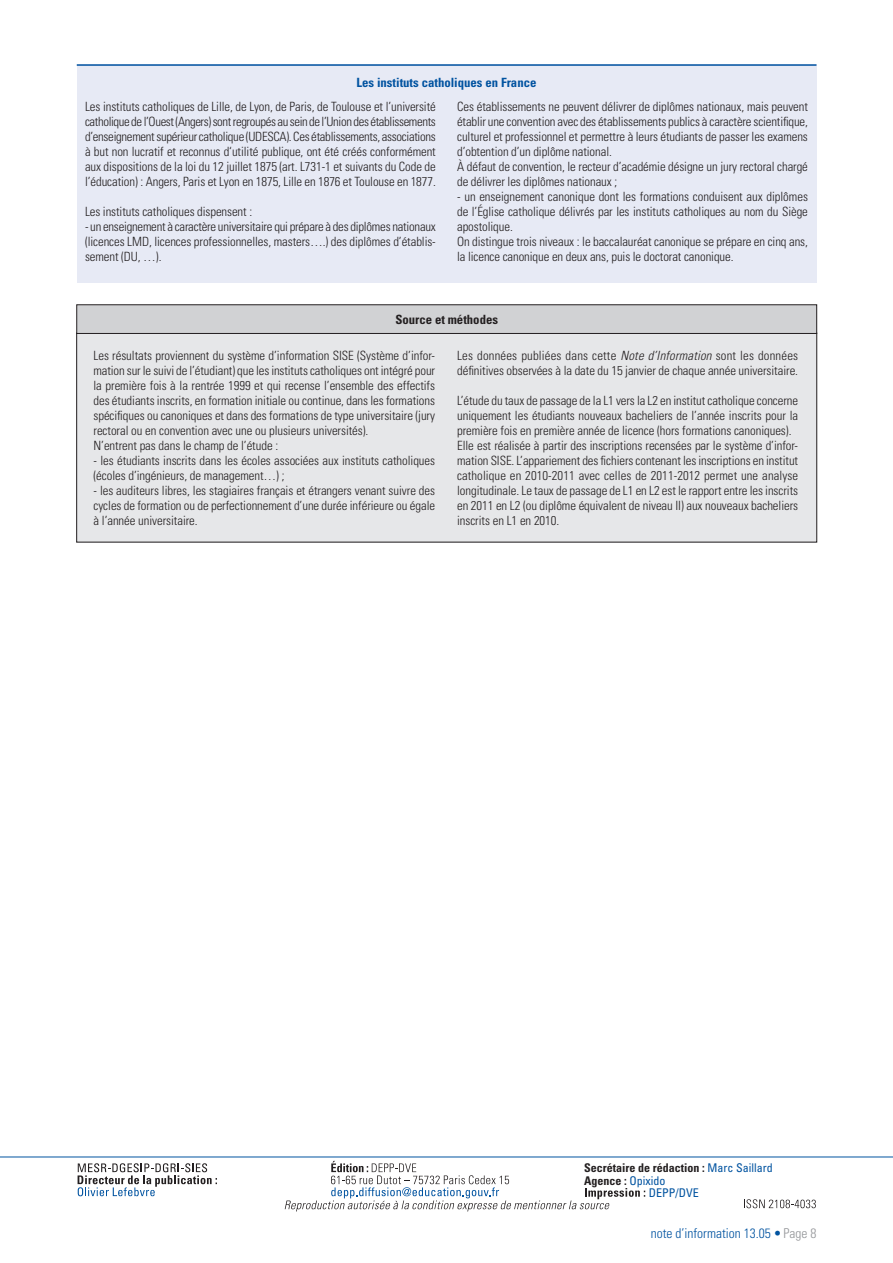
<style>
.page{position:relative;width:893px;height:1263px;background:#fff}
.page>*{position:absolute;margin:0;border:0;box-sizing:border-box;transform-origin:0 0}
.t1{font:300 condensed 13.5px "Univers";color:#0153a0}
.t2{font:300 condensed 12.75px/15px "Univers LT Std";letter-spacing:-.005em;color:#231f20}
.t3{font:700 condensed 12.75px "Univers LT Std";color:#0153a0}
.t4{font:700 condensed 12.75px "Univers LT Std";color:#231f20}
.t5{font:700 condensed 12px "Univers";color:#231f20}
.t6{font:condensed 12px "Univers";color:#0153a0}
.s1{font-family:"Univers";font-style:italic}
.s2{font-weight:400;color:#0153a0}
.s3{font-weight:700}
.s4{color:#939598}
</style>
<div class="page">
<svg style="left:78px;top:1163px;width:139px;height:33px"></svg>
<svg style="left:744px;top:1199px;width:72px;height:9px"></svg>
<svg style="left:285px;top:1161px;width:360px;height:50px"></svg>
<hr style="left:0;top:1157px;width:893px;height:1px;background:#0153a0">
<div style="left:77px;top:333px;width:740px;height:209px;background:#e6e7e9"></div>
<div style="left:77px;top:305px;width:740px;height:28px;background:#d1d2d4"></div>
<div style="left:76px;top:305px;width:741px;height:29px;border:1px solid #231f20"></div>
<div style="left:77px;top:65px;width:739px;height:218px;background:#e7eaf5"></div>
<hr style="left:77px;top:64px;width:739px;height:2px;background:#0153a0">
<p class="t3" style="left:356px;top:77px;width:181px">Les instituts catholiques en France</p>
<p class="t2" style="left:85px;top:100px;width:352px;text-align:justify">Les instituts catholiques de Lille, de Lyon, de Paris, de Toulouse et l’université catholique de l’Ouest (Angers) sont regroupés au sein de l’Union des établissements d’enseignement supérieur catholique (UDESCA). Ces établissements, associations à but non lucratif et reconnus d‘utilité publique, ont été créés conformément aux dispositions de la loi du 12 juillet 1875 (art. L731-1 et suivants du Code de l’éducation) : Angers, Paris et Lyon en 1875, Lille en 1876 et Toulouse en 1877.</p>
<p class="t2" style="left:85px;top:205px;width:169px">Les instituts catholiques dispensent :</p>
<p class="t2" style="left:85px;top:220px;width:352px;text-align:justify">- un enseignement à caractère universitaire qui prépare à des diplômes nationaux (licences LMD, licences professionnelles, masters….) des diplômes d’établis&shy;sement (DU, …).</p>
<p class="t2" style="left:457px;top:100px;width:352px">Ces établissements ne peuvent délivrer de diplômes nationaux, mais peuvent établir une convention avec des établissements publics à caractère scientifique, culturel et professionnel et permettre à leurs étudiants de passer les examens d’obtention d’un diplôme national.<br>À défaut de convention, le recteur d’académie désigne un jury rectoral chargé de délivrer les diplômes nationaux ;</p>
<p class="t2" style="left:457px;top:190px;width:352px">- un enseignement canonique dont les formations conduisent aux diplômes de l’Église catholique délivrés par les instituts catholiques au nom du Siège apostolique.<br>On distingue trois niveaux : le baccalauréat canonique se prépare en cinq ans, la licence canonique en deux ans, puis le doctorat canonique.</p>
<p class="t4" style="left:395px;top:314px;width:104px">Source et méthodes</p>
<p class="t2" style="left:94px;top:349px;width:343px">Les résultats proviennent du système d’information SISE (Système d’infor&shy;mation sur le suivi de l’étudiant) que les instituts catholiques ont intégré pour la première fois à la rentrée 1999 et qui recense l’ensemble des effectifs des étudiants inscrits, en formation initiale ou continue, dans les formations spécifiques ou canoniques et dans des formations de type universitaire (jury rectoral ou en convention avec une ou plusieurs universités).<br>N’entrent pas dans le champ de l’étude :</p>
<p class="t2" style="left:94px;top:454px;width:343px">- les étudiants inscrits dans les écoles associées aux instituts catholiques (écoles d’ingénieurs, de management…) ;</p>
<p class="t2" style="left:94px;top:484px;width:343px;text-align:justify">- les auditeurs libres, les stagiaires français et étrangers venant suivre des cycles de formation ou de perfectionnement d’une durée inférieure ou égale à l’année universitaire.</p>
<p class="t2" style="left:457px;top:349px;width:342px">Les données publiées dans cette <span class="s1">Note d’Information</span> sont les données définitives observées à la date du 15 janvier de chaque année universitaire.</p>
<p class="t2" style="left:457px;top:394px;width:342px">L’étude du taux de passage de la L1 vers la L2 en institut catholique concerne uniquement les étudiants nouveaux bacheliers de l’année inscrits pour la première fois en première année de licence (hors formations canoniques).<br>Elle est réalisée à partir des inscriptions recensées par le système d’infor&shy;mation SISE. L’appariement des fichiers contenant les inscriptions en institut catholique en 2010-2011 avec celles de 2011-2012 permet une analyse longitudinale. Le taux de passage de L1 en L2 est le rapport entre les inscrits en 2011 en L2 (ou diplôme équivalent de niveau II) aux nouveaux bacheliers inscrits en L1 en 2010.</p>
<p class="t5" style="left:584px;top:1163px;width:190px">Secrétaire de rédaction : <span class="s2">Marc Saillard</span></p>
<p class="t5" style="left:584px;top:1176px;width:83px">Agence : <span class="s2">Opixido</span></p>
<p class="t6" style="left:649px;top:1188px;width:52px">DEPP/DVE</p>
<p class="t1" style="left:651px;top:1228px;width:167px">note d’information 13.05 <span class="s3">•</span> <span class="s4">Page 8</span></p>
</div>
